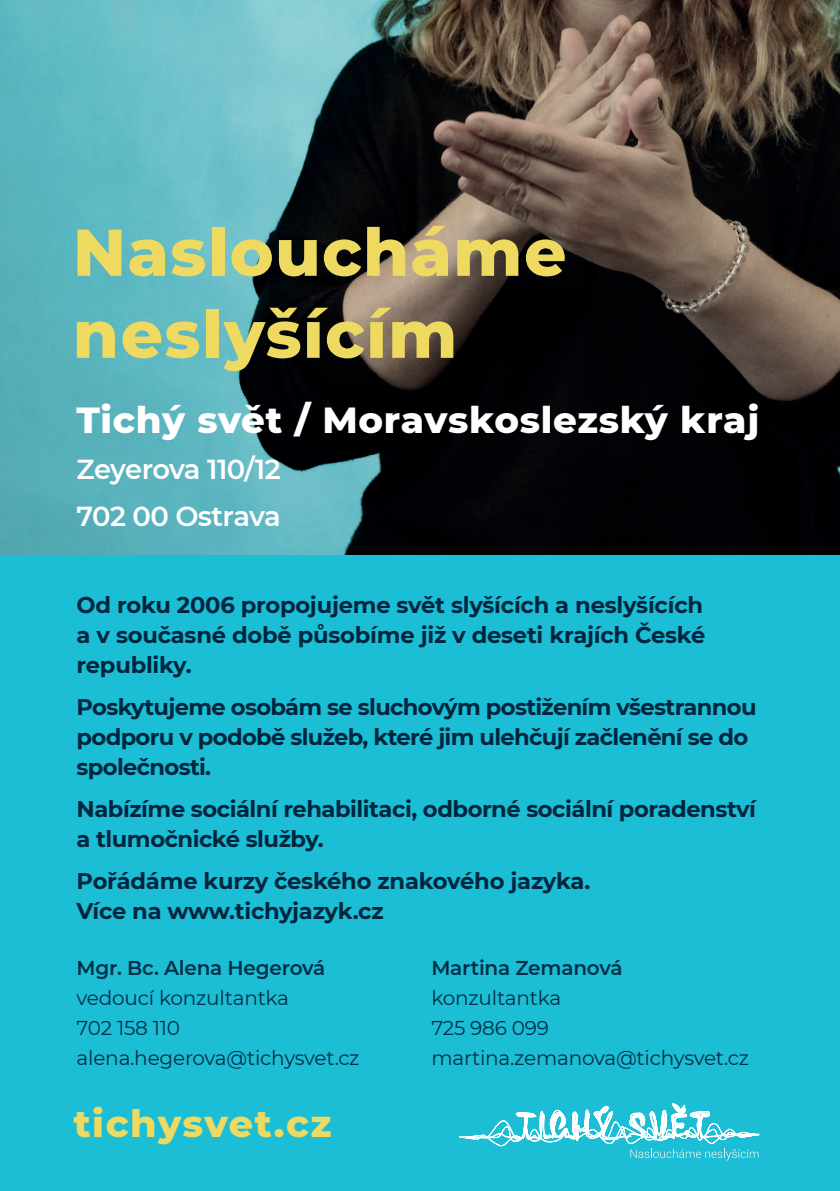
<style>
.page{position:relative;width:840px;height:1191px;background:#fff}
.page>*{position:absolute;margin:0;border:0;box-sizing:border-box;transform-origin:0 0}
.t1{font:800 66px/82px "Montserrat";letter-spacing:.02em;color:#eed961}
.t2{font:800 38px "Montserrat";letter-spacing:.04em;color:#eed961}
.t3{font:800 37px "Montserrat";letter-spacing:.02em;color:#fff}
.t4{font:600 27.4px/46.4px "Montserrat";letter-spacing:-.03em;color:#fff}
.t5{font:700 22.6px/30px "Montserrat";letter-spacing:-.02em;color:#00263f}
.t6{font:20px/30px "Montserrat";letter-spacing:-.01em;color:#002f47}
.t7{font:600 20px "Montserrat";letter-spacing:-.01em;color:#002f47}
</style>
<div class="page">
<div style="left:0;top:378px;width:839px;height:813px;background:#1cbed5"></div>
<img style="left:0;top:0;width:839px;height:554px">
<svg style="left:458px;top:1102px;width:300px;height:59px"></svg>
<h1 class="t1" style="left:73px;top:208px;width:495px">Nasloucháme neslyšícím</h1>
<h3 class="t3" style="left:77px;top:392px;width:683px">Tichý svět / Moravskoslezský kraj</h3>
<p class="t4" style="left:77px;top:445px;width:205px">Zeyerova 110/12<br>702 00 Ostrava</p>
<p class="t5" style="left:77px;top:588px;width:629px;text-align:justify">Od roku 2006 propojujeme svět slyšících a neslyšících a v současné době působíme již v deseti krajích České republiky.</p>
<p class="t5" style="left:77px;top:690px;width:681px">Poskytujeme osobám se sluchovým postižením všestrannou podporu v podobě služeb, které jim ulehčují začlenění se do společnosti.</p>
<p class="t5" style="left:77px;top:792px;width:680px">Nabízíme sociální rehabilitaci, odborné sociální poradenství a tlumočnické služby.</p>
<p class="t5" style="left:77px;top:864px;width:515px">Pořádáme kurzy českého znakového jazyka.<br>Více na www.tichyjazyk.cz</p>
<p class="t7" style="left:77px;top:953px;width:250px">Mgr. Bc. Alena Hegerová</p>
<p class="t6" style="left:77px;top:982px;width:284px">vedoucí konzultantka<br>702 158 110 alena.hegerova@tichysvet.cz</p>
<p class="t7" style="left:431px;top:953px;width:193px">Martina Zemanová</p>
<p class="t6" style="left:431px;top:982px;width:319px">konzultantka<br>725 986 099 martina.zemanova@tichysvet.cz</p>
<h2 class="t2" style="left:74px;top:1095px;width:259px">tichysvet.cz</h2>
</div>
